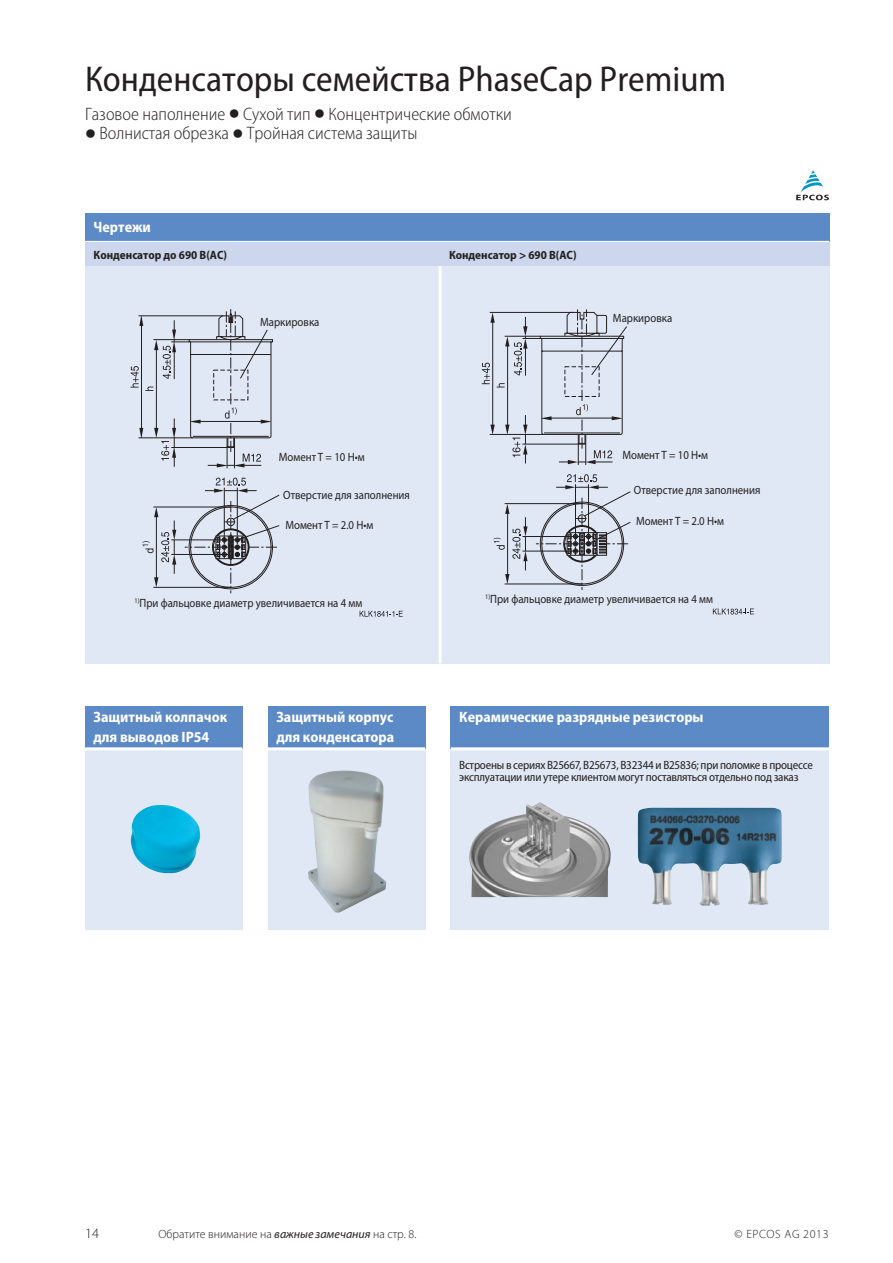
<style>
.page{position:relative;width:893px;height:1263px;background:#fff}
.page>*{position:absolute;margin:0;border:0;box-sizing:border-box;transform-origin:0 0}
.t1{font:semi-condensed 36px "Myriad Pro";color:#231f20}
.t2{font:300 semi-condensed 18px "Myriad Pro";color:#231f20}
.t3{font:700 semi-condensed 15px/19.5px "Myriad Pro";color:#fff}
.t4{font:300 14.25px "Myriad Pro";color:#231f20}
.t5{font:12px "Myriad Pro";color:#231f20;scale:.9 1}
.t6{font:semi-condensed 12px/12.8px "Myriad Pro";letter-spacing:-.02em;color:#231f20}
.t7{font:700 semi-condensed 12px "Myriad Pro";color:#231f20}
.t8{font:300 12px "Myriad Pro";color:#231f20}
.t9{font:300 12px "Myriad Pro";letter-spacing:.05em;color:#231f20}
.s1{font-weight:700;font-stretch:normal;font-size:32.4px}
.s2{font-weight:400;font-style:italic}
</style>
<div class="page">
<div style="left:85px;top:213px;width:744px;height:450px;background:#e1e8f5"></div>
<div style="left:85px;top:213px;width:744px;height:29px;background:#5c8ac7"></div>
<hr style="left:85px;top:241px;width:744px;height:3px;background:#fff">
<hr style="left:153px;top:587px;width:78px;height:1px;background:#231f20">
<hr style="left:153px;top:507px;width:78px;height:1px;background:#231f20">
<hr style="left:171px;top:540px;width:49px;height:1px;background:#231f20">
<hr style="left:171px;top:554px;width:49px;height:1px;background:#231f20">
<svg style="left:142px;top:507px;width:34px;height:80px"></svg>
<svg style="left:360px;top:611px;width:43px;height:6px"></svg>
<svg style="left:185px;top:478px;width:95px;height:115px"></svg>
<svg style="left:131px;top:309px;width:142px;height:159px"></svg>
<hr style="left:439px;top:244px;width:3px;height:419px;background:#fff">
<svg style="left:713px;top:608px;width:41px;height:6px"></svg>
<svg style="left:482px;top:309px;width:149px;height:281px"></svg>
<div style="left:85px;top:706px;width:157px;height:224px;background:#e1e8f5"></div>
<div style="left:85px;top:706px;width:157px;height:42px;background:#5c8ac7"></div>
<hr style="left:85px;top:747px;width:157px;height:3px;background:#fff">
<img style="left:130px;top:805px;width:71px;height:69px">
<div style="left:268px;top:706px;width:157px;height:224px;background:#e1e8f5"></div>
<div style="left:268px;top:706px;width:157px;height:43px;background:#5c8ac7"></div>
<hr style="left:268px;top:747px;width:157px;height:3px;background:#fff">
<img style="left:308px;top:771px;width:78px;height:142px">
<div style="left:451px;top:706px;width:378px;height:224px;background:#e1e8f5"></div>
<div style="left:451px;top:706px;width:378px;height:43px;background:#5c8ac7"></div>
<hr style="left:451px;top:747px;width:378px;height:3px;background:#fff">
<img style="left:638px;top:808px;width:144px;height:98px">
<img style="left:469px;top:802px;width:142px;height:95px">
<svg style="left:796px;top:170px;width:33px;height:30px"></svg>
<div style="left:85px;top:242px;width:744px;height:24px;background:#ccd6ec"></div>
<h1 class="t1" style="left:85px;top:59px;width:643px">Конденсаторы семейства PhaseCap Premium</h1>
<h2 class="t2" style="left:85px;top:104px;width:428px">Газовое наполнение <span class="s1">•</span> Сухой тип <span class="s1">•</span> Концентрические обмотки</h2>
<h2 class="t2" style="left:85px;top:124px;width:334px"><span class="s1">•</span> Волнистая обрезка <span class="s1">•</span> Тройная система защиты</h2>
<p class="t3" style="left:94px;top:218px;width:59px">Чертежи</p>
<p class="t7" style="left:94px;top:248px;width:135px">Конденсатор до 690 В(AC)</p>
<p class="t7" style="left:449px;top:248px;width:129px">Конденсатор &gt; 690 В(AC)</p>
<p class="t5" style="left:260px;top:315px;width:67px">Маркировка</p>
<p class="t5" style="left:613px;top:311px;width:67px">Маркировка</p>
<p class="t5" style="left:279px;top:449px;width:97px">Момент T = 10 Н•м</p>
<p class="t5" style="left:622px;top:447px;width:97px">Момент T = 10 Н•м</p>
<p class="t5" style="left:283px;top:487px;width:142px">Отверстие для заполнения</p>
<p class="t5" style="left:634px;top:483px;width:142px">Отверстие для заполнения</p>
<p class="t5" style="left:285px;top:518px;width:99px">Момент T = 2.0 Н•м</p>
<p class="t5" style="left:636px;top:513px;width:99px">Момент T = 2.0 Н•м</p>
<p class="t5" style="left:134px;top:595px;width:255px"><sup>1)</sup>При фальцовке диаметр увеличивается на 4 мм</p>
<p class="t5" style="left:485px;top:591px;width:255px"><sup>1)</sup>При фальцовке диаметр увеличивается на 4 мм</p>
<p class="t3" style="left:94px;top:708px;width:135px">Защитный колпачок для выводов IP54</p>
<p class="t3" style="left:276px;top:708px;width:119px">Защитный корпус для конденсатора</p>
<p class="t3" style="left:459px;top:708px;width:246px">Керамические разрядные резисторы</p>
<p class="t6" style="left:459px;top:758px;width:355px">Встроены в сериях B25667, B25673, B32344 и B25836; при поломке в процессе эксплуатации или утере клиентом могут поставляться отдельно под заказ</p>
<p class="t4" style="left:85px;top:1226px;width:15px">14</p>
<p class="t8" style="left:158px;top:1227px;width:259px">Обратите внимание на <span class="s2">важные замечания</span> на стр. 8.</p>
<p class="t9" style="left:734px;top:1227px;width:96px">© EPCOS AG 2013</p>
</div>
